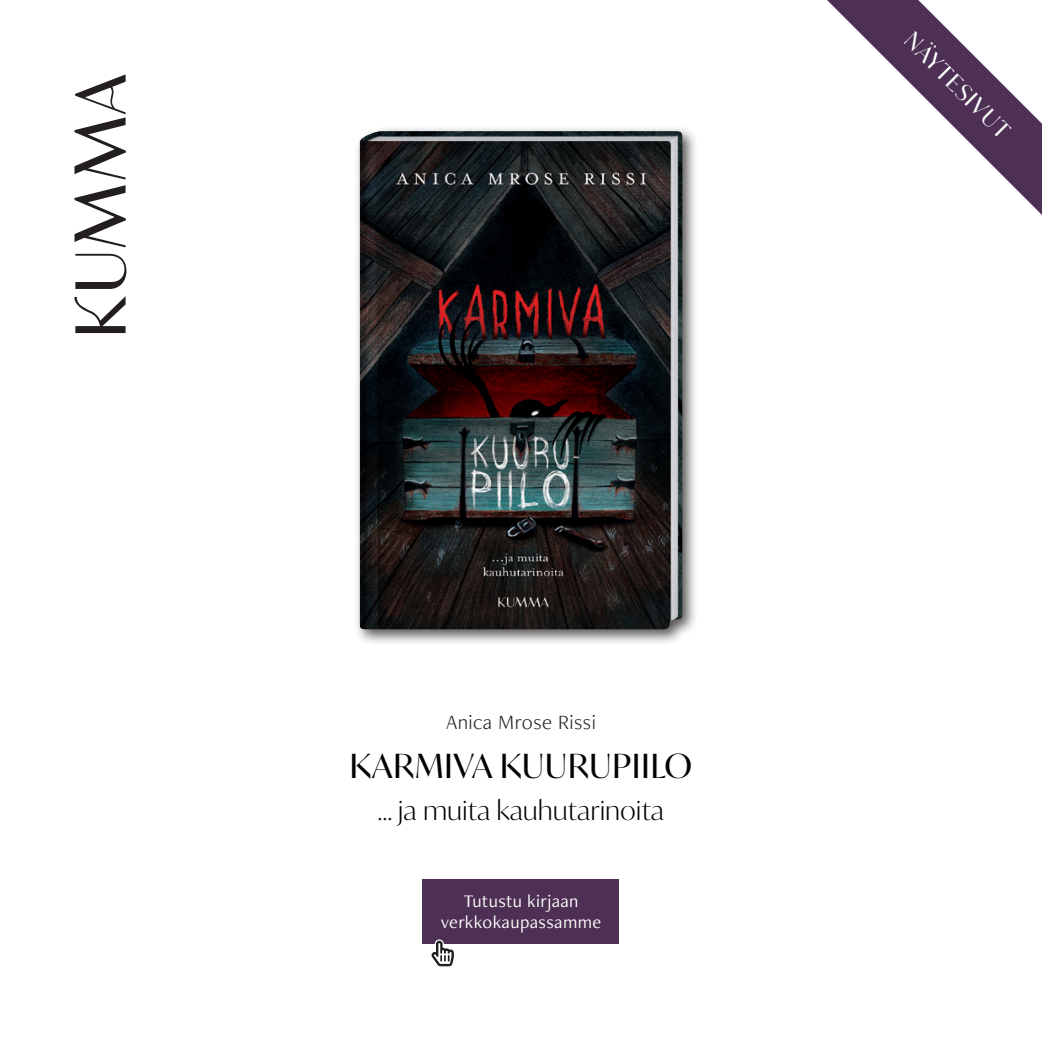
<style>
.page{position:relative;width:1042px;height:1042px;background:#fff}
.page>*{position:absolute;margin:0;border:0;box-sizing:border-box;transform-origin:0 0}
.t1{font:33.25px "Ivy Mode";letter-spacing:.03em;color:#010203}
.t2{font:300 26.25px "Ivy Mode";letter-spacing:.02em;color:#010203}
.t3{font:22.75px "Ivy Mode";color:#fff}
.t4{font:300 21px "Freight Neo Pro";letter-spacing:.02em;color:#231f20}
.t5{font:18.38px/21px "Freight Neo Pro";letter-spacing:.02em;color:#fff;text-align:center}
</style>
<div class="page">
<svg style="left:827px;top:0;width:215px;height:215px"></svg>
<svg style="left:75px;top:254px;width:51px;height:35px"></svg>
<svg style="left:74px;top:296px;width:52px;height:37px"></svg>
<svg style="left:74px;top:74px;width:52px;height:173px"></svg>
<div style="left:354px;top:125px;width:344px;height:520px;background:#231f20;opacity:.75"></div>
<img style="left:360px;top:131px;width:322px;height:498px">
<div style="left:422px;top:879px;width:197px;height:64px;background:#4d3053"></div>
<svg style="left:428px;top:939px;width:29px;height:28px"></svg>
<p class="t3" style="left:919px;top:26px;width:139px;rotate:45deg">NÄYTESIVUT</p>
<p class="t4" style="left:446px;top:707px;width:151px">Anica Mrose Rissi</p>
<h1 class="t1" style="left:350px;top:744px;width:344px">KARMIVA KUURUPIILO</h1>
<h2 class="t2" style="left:378px;top:792px;width:288px">... ja muita kauhutarinoita</h2>
<p class="t5" style="left:441px;top:889px;width:162px">Tutustu kirjaan verkkokaupassamme</p>
</div>
